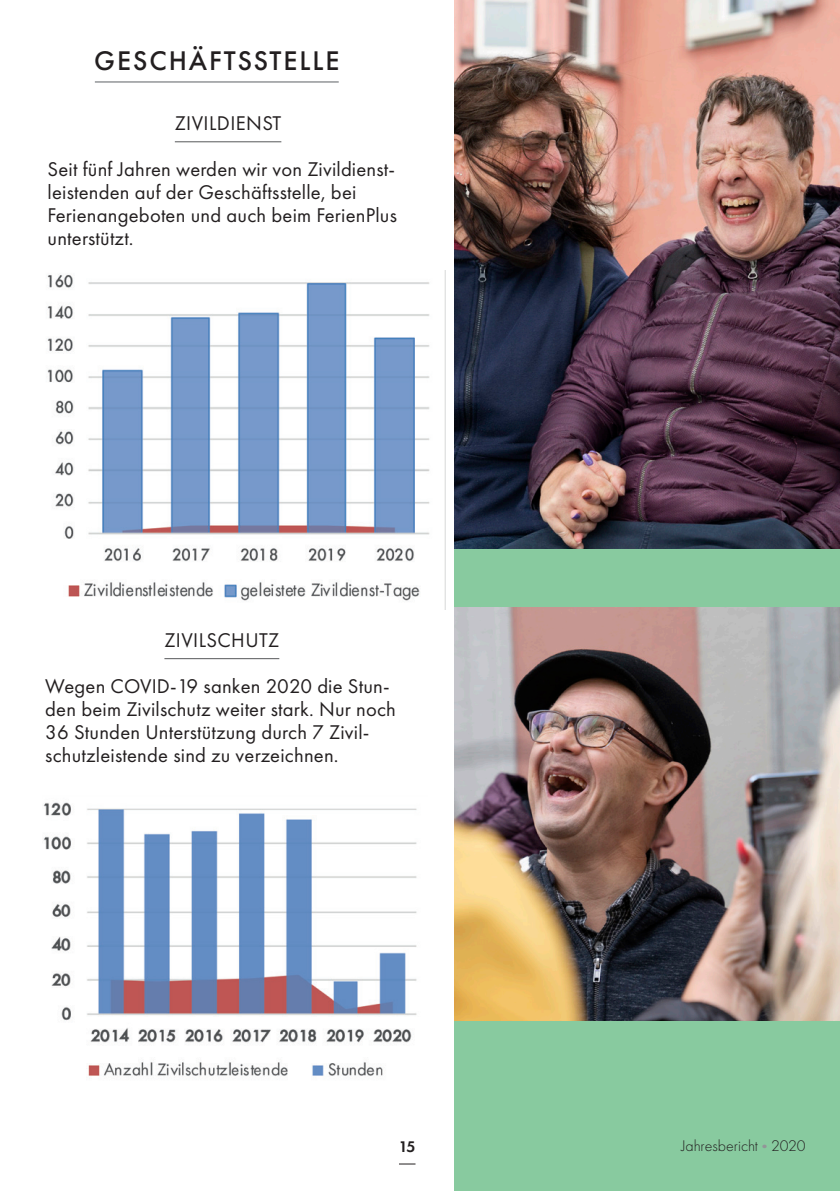
<style>
.page{position:relative;width:840px;height:1191px;background:#fff}
.page>*{position:absolute;margin:0;border:0;box-sizing:border-box;transform-origin:0 0}
.t1{font:500 28px "Futura PT";letter-spacing:.07em;color:#231f20}
.t2{font:20.6px/23px "Futura PT";letter-spacing:.01em;color:#231f20}
.t3{font:300 16px "Futura PT";color:#231f20}
.t4{font:600 16px "Futura PT";color:#231f20}
</style>
<div class="page">
<div style="left:454px;top:544px;width:385px;height:647px;background:#88ca9f"></div>
<img style="left:454px;top:0;width:385px;height:548px">
<svg style="left:399px;top:1163px;width:16px;height:1px"></svg>
<hr style="left:95px;top:81px;width:243px;height:2px;background:#939598">
<hr style="left:175px;top:141px;width:106px;height:1px;background:#57585a">
<hr style="left:164px;top:658px;width:115px;height:1px;background:#57585a">
<img style="left:47px;top:270px;width:398px;height:339px">
<img style="left:43px;top:802px;width:374px;height:275px">
<img style="left:454px;top:607px;width:385px;height:413px">
<h1 class="t1" style="left:94px;top:44px;width:247px">GESCHÄFTSSTELLE</h1>
<p class="t2" style="left:175px;top:111px;width:108px">ZIVILDIENST</p>
<p class="t2" style="left:48px;top:157px;width:350px">Seit fünf Jahren werden wir von Zivildienst&shy;leistenden auf der Geschäftsstelle, bei Ferienangeboten und auch beim FerienPlus unterstützt.</p>
<p class="t2" style="left:164px;top:628px;width:116px">ZIVILSCHUTZ</p>
<p class="t2" style="left:45px;top:674px;width:352px">Wegen COVID-19 sanken 2020 die Stun&shy;den beim Zivilschutz weiter stark. Nur noch 36 Stunden Unterstützung durch 7 Zivil&shy;schutzleistende sind zu verzeichnen.</p>
<p class="t4" style="left:399px;top:1136px;width:18px">15</p>
<p class="t3" style="left:681px;top:1136px;width:126px">Jahresbericht <sup>.</sup> 2020</p>
</div>
